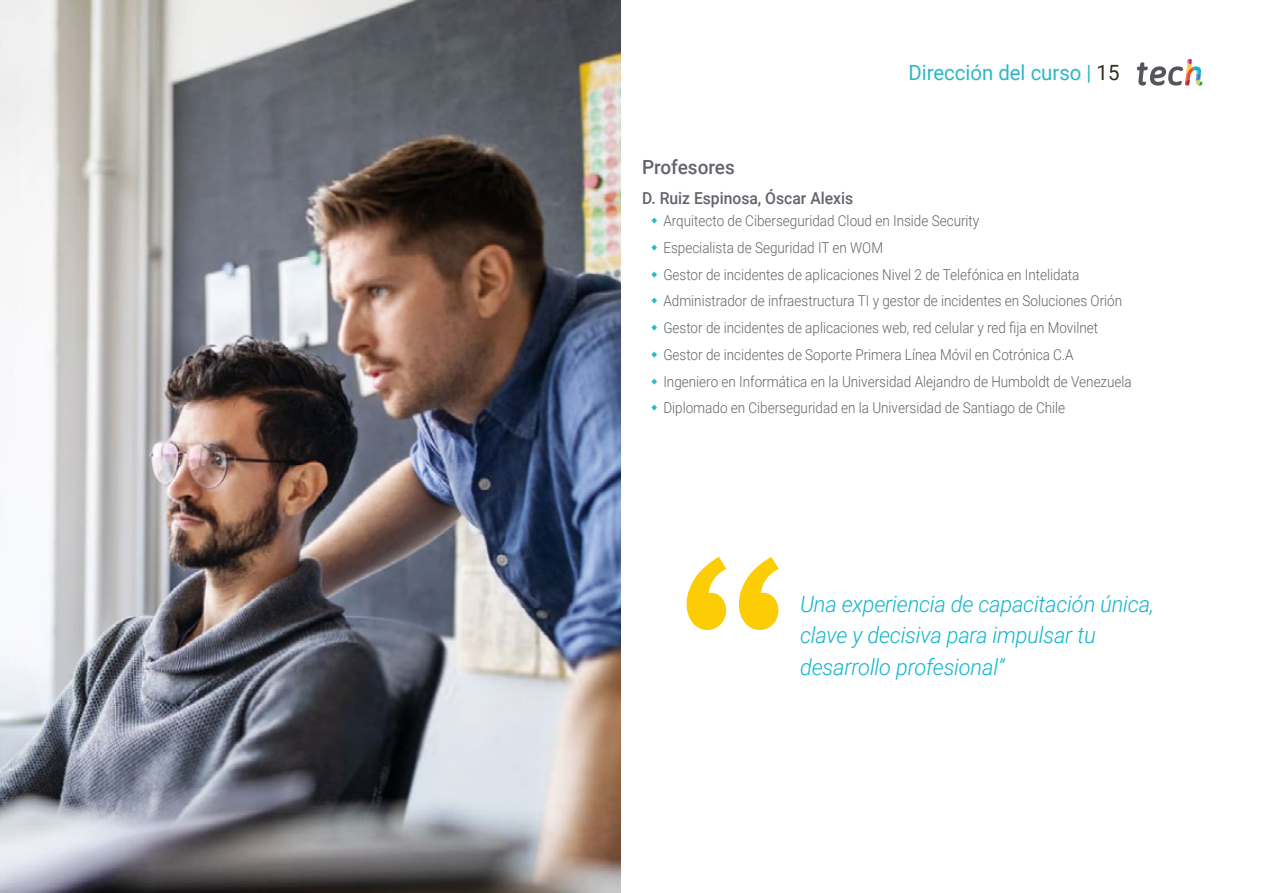
<style>
.page{position:relative;width:1263px;height:893px;background:#fff}
.page>*{position:absolute;margin:0;border:0;box-sizing:border-box;transform-origin:0 0}
.t1{font:italic 300 22.5px/31.5px "Roboto";letter-spacing:-.01em;color:#0fb6cf}
.t2{font:21px "Roboto";color:#2db8c5}
.t3{font:500 19.5px "Roboto";color:#61646a}
.t4{font:500 16.5px "Roboto";color:#61646a;scale:.95 1}
.t5{font:300 15px/26.7px "Roboto";color:#61646a;scale:.9 1}
.s1{color:#312e20}
</style>
<div class="page">
<img style="left:0;top:0;width:621px;height:893px">
<svg style="left:1137px;top:59px;width:65px;height:27px"></svg>
<svg style="left:686px;top:557px;width:93px;height:73px"></svg>
<h2 class="t2" style="left:908px;top:57px;width:213px">Dirección del curso | <span class="s1">15</span></h2>
<h3 class="t3" style="left:642px;top:154px;width:94px">Profesores</h3>
<p class="t4" style="left:642px;top:186px;width:224px">D. Ruiz Espinosa, Óscar Alexis</p>
<p class="t5" style="left:663px;top:207px;width:522px">Arquitecto de Ciberseguridad Cloud en Inside Security<br>Especialista de Seguridad IT en WOM<br>Gestor de incidentes de aplicaciones Nivel 2 de Telefónica en Intelidata Administrador de infraestructura TI y gestor de incidentes en Soluciones Orión Gestor de incidentes de aplicaciones web, red celular y red fija en Movilnet Gestor de incidentes de Soporte Primera Línea Móvil en Cotrónica C.A Ingeniero en Informática en la Universidad Alejandro de Humboldt de Venezuela Diplomado en Ciberseguridad en la Universidad de Santiago de Chile</p>
<h1 class="t1" style="left:800px;top:587px;width:355px">Una experiencia de capacitación única, clave y decisiva para impulsar tu desarrollo profesional”</h1>
</div>
